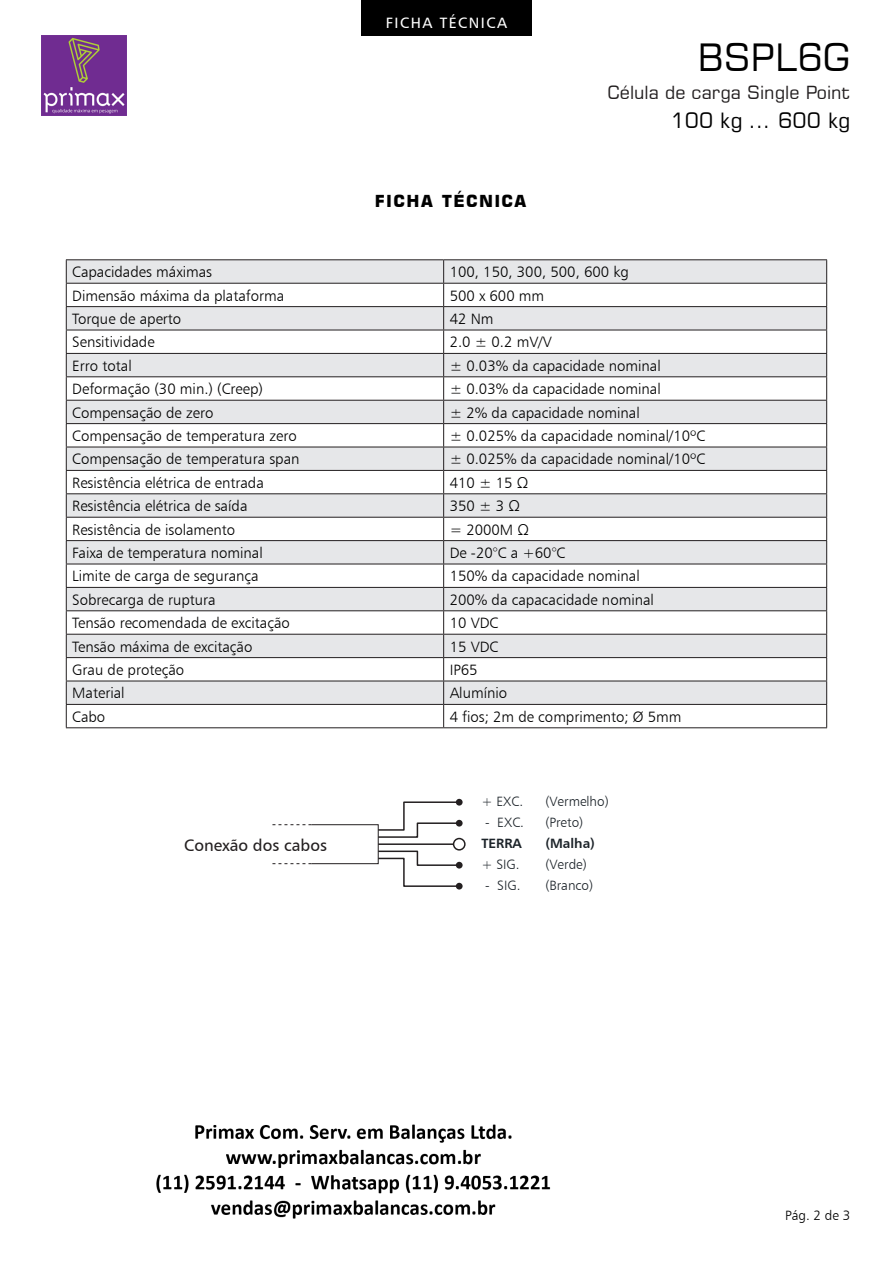
<style>
.page{position:relative;width:893px;height:1263px;background:#fff}
.page>*{position:absolute;margin:0;border:0;box-sizing:border-box;transform-origin:0 0}
.t1{font:37.5px "Square 721 BT";color:#000}
.t2{font:21px "Square 721 BT";color:#000}
.t3{font:18px "Square 721 BT";color:#231f20}
.t4{font:16.5px "Humanist 777 BT Roman B";color:#231f20}
.Seções{font:700 16.5px "Square 721 BT";letter-spacing:.08em;color:#000}
.t5{font:15px "Humanist 777 BT Light B";color:#000}
.t6{font:15px "Humanist 777 BT Roman B";letter-spacing:.1em;color:#fff}
.t7{font:13.5px/21px "Humanist 777 BT Light B";color:#1c2329}
.t8{font:13.5px "Humanist 777 BT Light B";color:#000}
.s1{font-family:"Humanist 777 BT Bold B"}
</style>
<div class="page">
<div style="left:311px;top:824px;width:68px;height:40px;background:#fff;border:1px solid #231f20"></div>
<svg style="left:272px;top:824px;width:39px;height:1px"></svg>
<svg style="left:272px;top:863px;width:39px;height:1px"></svg>
<div style="left:456px;top:799px;width:7px;height:7px;background:#231f20;border-radius:50%"></div>
<div style="left:456px;top:883px;width:7px;height:6px;background:#231f20;border-radius:50%"></div>
<svg style="left:377px;top:801px;width:89px;height:87px"></svg>
<svg style="left:67px;top:260px;width:759px;height:444px;fill:#e6e7e9"></svg>
<hr style="left:66px;top:259px;width:378px;height:1px;background:#231f20">
<hr style="left:444px;top:259px;width:383px;height:1px;background:#231f20">
<hr style="left:66px;top:283px;width:378px;height:1px;background:#231f20">
<hr style="left:444px;top:283px;width:383px;height:1px;background:#231f20">
<hr style="left:66px;top:306px;width:378px;height:1px;background:#231f20">
<hr style="left:444px;top:306px;width:383px;height:1px;background:#231f20">
<hr style="left:66px;top:330px;width:378px;height:1px;background:#231f20">
<hr style="left:444px;top:330px;width:383px;height:1px;background:#231f20">
<hr style="left:66px;top:353px;width:378px;height:1px;background:#231f20">
<hr style="left:444px;top:353px;width:383px;height:1px;background:#231f20">
<hr style="left:66px;top:376px;width:378px;height:1px;background:#231f20">
<hr style="left:444px;top:376px;width:383px;height:1px;background:#231f20">
<hr style="left:66px;top:400px;width:378px;height:1px;background:#231f20">
<hr style="left:444px;top:400px;width:383px;height:1px;background:#231f20">
<hr style="left:66px;top:423px;width:378px;height:1px;background:#231f20">
<hr style="left:444px;top:423px;width:383px;height:1px;background:#231f20">
<hr style="left:66px;top:447px;width:378px;height:1px;background:#231f20">
<hr style="left:444px;top:447px;width:383px;height:1px;background:#231f20">
<hr style="left:66px;top:470px;width:378px;height:1px;background:#231f20">
<hr style="left:444px;top:470px;width:383px;height:1px;background:#231f20">
<hr style="left:66px;top:493px;width:378px;height:1px;background:#231f20">
<hr style="left:444px;top:493px;width:383px;height:1px;background:#231f20">
<hr style="left:66px;top:517px;width:378px;height:1px;background:#231f20">
<hr style="left:444px;top:517px;width:383px;height:1px;background:#231f20">
<hr style="left:66px;top:540px;width:378px;height:1px;background:#231f20">
<hr style="left:444px;top:540px;width:383px;height:1px;background:#231f20">
<hr style="left:66px;top:564px;width:378px;height:1px;background:#231f20">
<hr style="left:444px;top:564px;width:383px;height:1px;background:#231f20">
<hr style="left:66px;top:587px;width:378px;height:1px;background:#231f20">
<hr style="left:444px;top:587px;width:383px;height:1px;background:#231f20">
<hr style="left:66px;top:610px;width:378px;height:1px;background:#231f20">
<hr style="left:444px;top:610px;width:383px;height:1px;background:#231f20">
<hr style="left:66px;top:634px;width:378px;height:1px;background:#231f20">
<hr style="left:444px;top:634px;width:383px;height:1px;background:#231f20">
<hr style="left:66px;top:657px;width:378px;height:1px;background:#231f20">
<hr style="left:444px;top:657px;width:383px;height:1px;background:#231f20">
<hr style="left:66px;top:681px;width:378px;height:1px;background:#231f20">
<hr style="left:444px;top:681px;width:383px;height:1px;background:#231f20">
<hr style="left:66px;top:704px;width:378px;height:1px;background:#231f20">
<svg style="left:66px;top:260px;width:1px;height:467px"></svg>
<hr style="left:444px;top:704px;width:383px;height:1px;background:#231f20">
<svg style="left:443px;top:260px;width:1px;height:467px"></svg>
<svg style="left:826px;top:260px;width:1px;height:467px"></svg>
<hr style="left:66px;top:727px;width:378px;height:1px;background:#231f20">
<hr style="left:444px;top:727px;width:383px;height:1px;background:#231f20">
<div style="left:361px;top:0;width:170px;height:35px;background:#000"></div>
<img style="left:41px;top:36px;width:85px;height:79px">
<img style="left:156px;top:1124px;width:395px;height:95px">
<p class="t6" style="left:386px;top:13px;width:123px">FICHA TÉCNICA</p>
<p class="Seções" style="left:375px;top:191px;width:153px">FICHA TÉCNICA</p>
<h1 class="t1" style="left:698px;top:34px;width:154px">BSPL6G</h1>
<p class="t3" style="left:607px;top:81px;width:244px">Célula de carga Single Point</p>
<h2 class="t2" style="left:671px;top:108px;width:181px">100 kg ... 600 kg</h2>
<p class="t5" style="left:72px;top:263px;width:141px">Capacidades máximas</p>
<p class="t5" style="left:450px;top:263px;width:181px">100, 150, 300, 500, 600 kg</p>
<p class="t5" style="left:72px;top:286px;width:213px">Dimensão máxima da plataforma</p>
<p class="t5" style="left:450px;top:286px;width:96px">500 x 600 mm</p>
<p class="t5" style="left:72px;top:310px;width:111px">Torque de aperto</p>
<p class="t5" style="left:450px;top:310px;width:45px">42 Nm</p>
<p class="t5" style="left:72px;top:333px;width:84px">Sensitividade</p>
<p class="t5" style="left:450px;top:333px;width:104px">2.0 ± 0.2 mV/V</p>
<p class="t5" style="left:72px;top:356px;width:61px">Erro total</p>
<p class="t5" style="left:450px;top:356px;width:213px">± 0.03% da capacidade nominal</p>
<p class="t5" style="left:72px;top:380px;width:192px">Deformação (30 min.) (Creep)</p>
<p class="t5" style="left:450px;top:380px;width:213px">± 0.03% da capacidade nominal</p>
<p class="t5" style="left:72px;top:403px;width:143px">Compensação de zero</p>
<p class="t5" style="left:450px;top:403px;width:192px">± 2% da capacidade nominal</p>
<p class="t5" style="left:72px;top:427px;width:226px">Compensação de temperatura zero</p>
<p class="t5" style="left:450px;top:427px;width:257px">± 0.025% da capacidade nominal/10ºC</p>
<p class="t5" style="left:72px;top:450px;width:229px">Compensação de temperatura span</p>
<p class="t5" style="left:450px;top:450px;width:257px">± 0.025% da capacidade nominal/10ºC</p>
<p class="t5" style="left:72px;top:473px;width:193px">Resistência elétrica de entrada</p>
<p class="t5" style="left:450px;top:473px;width:80px">410 ± 15 Ω</p>
<p class="t5" style="left:72px;top:497px;width:177px">Resistência elétrica de saída</p>
<p class="t5" style="left:450px;top:497px;width:72px">350 ± 3 Ω</p>
<p class="t5" style="left:72px;top:520px;width:164px">Resistência de isolamento</p>
<p class="t5" style="left:450px;top:520px;width:81px">= 2000M Ω</p>
<p class="t5" style="left:72px;top:544px;width:192px">Faixa de temperatura nominal</p>
<p class="t5" style="left:450px;top:544px;width:117px">De -20°C a +60°C</p>
<p class="t5" style="left:72px;top:567px;width:188px">Limite de carga de segurança</p>
<p class="t5" style="left:450px;top:567px;width:192px">150% da capacidade nominal</p>
<p class="t5" style="left:72px;top:590px;width:145px">Sobrecarga de ruptura</p>
<p class="t5" style="left:450px;top:590px;width:206px">200% da capacacidade nominal</p>
<p class="t5" style="left:72px;top:614px;width:219px">Tensão recomendada de excitação</p>
<p class="t5" style="left:450px;top:614px;width:50px">10 VDC</p>
<p class="t5" style="left:72px;top:637px;width:182px">Tensão máxima de excitação</p>
<p class="t5" style="left:450px;top:637px;width:50px">15 VDC</p>
<p class="t5" style="left:72px;top:660px;width:113px">Grau de proteção</p>
<p class="t5" style="left:450px;top:660px;width:29px">IP65</p>
<p class="t5" style="left:72px;top:684px;width:54px">Material</p>
<p class="t5" style="left:450px;top:684px;width:59px">Alumínio</p>
<p class="t5" style="left:72px;top:707px;width:35px">Cabo</p>
<p class="t5" style="left:450px;top:707px;width:233px">4 fios; 2m de comprimento; Ø 5mm</p>
<p class="t4" style="left:184px;top:835px;width:144px">Conexão dos cabos</p>
<p class="t7" style="left:481px;top:791px;width:43px">+ EXC.</p>
<p class="t7" style="left:481px;top:812px;width:44px">- EXC.<br><span class="s1">TERRA </span>+ SIG.</p>
<p class="t7" style="left:485px;top:875px;width:37px">- SIG.</p>
<p class="t7" style="left:545px;top:791px;width:65px">(Vermelho) (Preto) <span class="s1">(Malha) </span>(Verde) (Branco)</p>
<p class="t8" style="left:785px;top:1207px;width:67px">Pág. 2 de 3</p>
</div>
